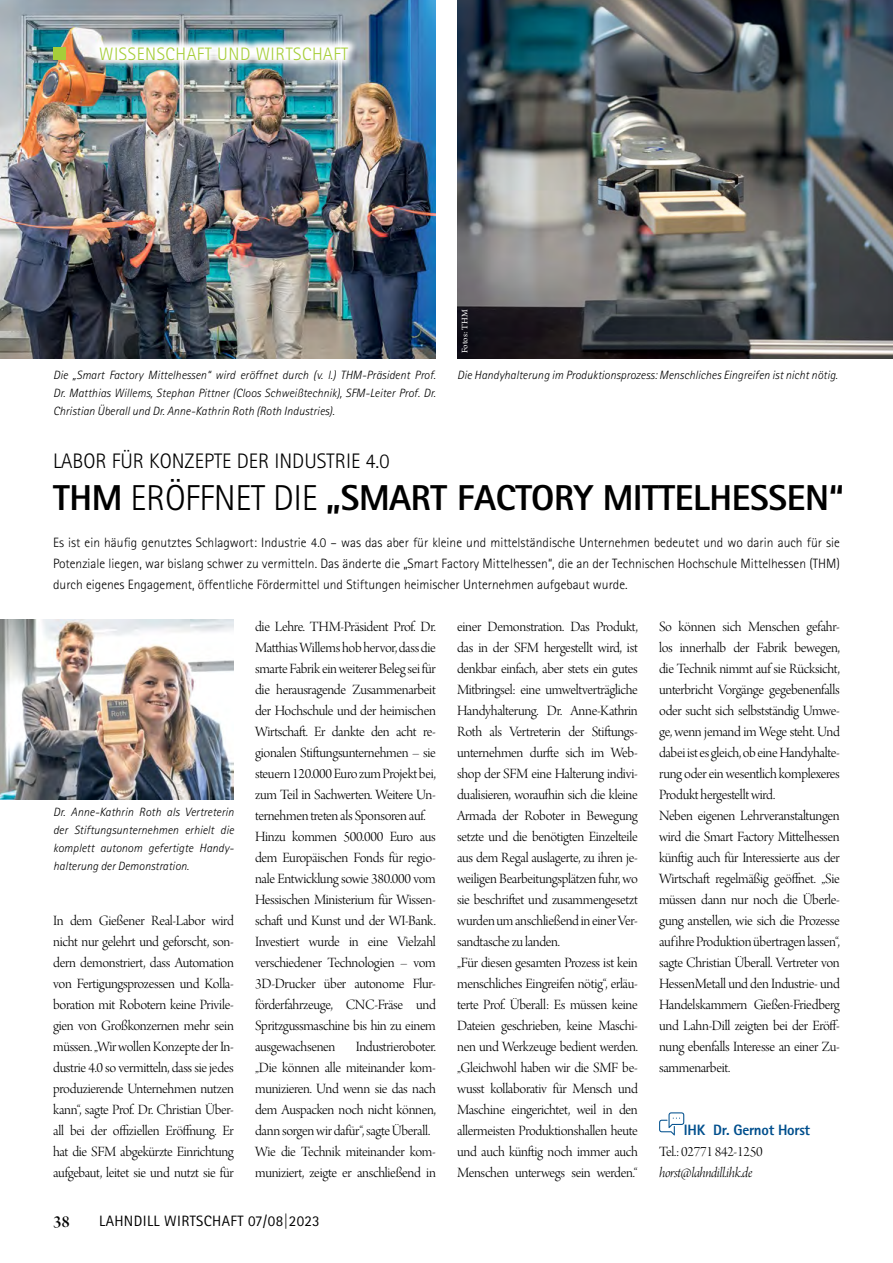
<style>
.page{position:relative;width:893px;height:1263px;background:#fff}
.page>*{position:absolute;margin:0;border:0;box-sizing:border-box;transform-origin:0 0}
.t1{font:800 36px "Agfa Rotis Sans Serif";letter-spacing:-.01em;color:#000}
.t2{font:300 21px "Agfa Rotis Sans Serif";color:#000}
.t3{font:300 18px "Agfa Rotis Sans Serif";letter-spacing:.03em;color:#a6ce39}
.t4{font:18px "Arno Pro Smbd Display";color:#000}
.t5{font:15px/21px "Arno Pro Light Display";letter-spacing:-.02em;color:#000}
.t6{font:15px "Agfa Rotis Sans Serif";letter-spacing:.025em;color:#000}
.t7{font:15px "Arno Pro Light Italic Display";letter-spacing:-.025em;color:#000}
.t8{font:800 15px "Agfa Rotis Sans Serif";letter-spacing:-.02em;color:#004f8d}
.t9{font:300 13.5px/21px "Agfa Rotis Sans Serif";color:#000;text-align:justify}
.t10{font:italic 300 12px/18px "Agfa Rotis Sans Serif";letter-spacing:.005em;color:#000;text-align:justify}
.t11{font:9px "Arno Pro";color:#fff}
.s1{font-weight:300}
</style>
<div class="page">
<img style="left:457px;top:0;width:436px;height:358px">
<img style="left:0;top:0;width:436px;height:358px">
<img style="left:0;top:620px;width:234px;height:179px">
<svg style="left:659px;top:1112px;width:25px;height:23px"></svg>
<div style="left:53px;top:47px;width:13px;height:13px;background:#a6ce39"></div>
<svg style="left:90px;top:37px;width:268px;height:33px"></svg>
<p class="t3" style="left:99px;top:43px;width:251px">WISSENSCHAFT UND WIRTSCHAFT</p>
<p class="t10" style="left:53px;top:366px;width:384px">Die „Smart Factory Mittelhessen“ wird eröffnet durch (v. l.) THM-Präsident Prof.<br>Dr. Matthias Willems, Stephan Pittner (Cloos Schweißtechnik), SFM-Leiter Prof. Dr.<br>Christian Überall und Dr. Anne-Kathrin Roth (Roth Industries).</p>
<p class="t11" style="left:460px;top:353px;width:45px;rotate:-90deg">Fotos: THM</p>
<p class="t10" style="left:457px;top:366px;width:382px">Die Handyhalterung im Produktionsprozess: Menschliches Eingreifen ist nicht nötig.</p>
<h2 class="t2" style="left:53px;top:449px;width:338px">LABOR FÜR KONZEPTE DER INDUSTRIE 4.0</h2>
<h1 class="t1" style="left:53px;top:475px;width:792px">THM <span class="s1">ERÖFFNET DIE</span> „SMART FACTORY MITTELHESSEN“</h1>
<p class="t9" style="left:53px;top:532px;width:788px">Es ist ein häufig genutztes Schlagwort: Industrie 4.0 – was das aber für kleine und mittelständische Unternehmen bedeutet und wo darin auch für sie Potenziale liegen, war bislang schwer zu vermitteln. Das änderte die „Smart Factory Mittelhessen“, die an der Technischen Hochschule Mittelhessen (THM) durch eigenes Engagement, öffentliche Fördermittel und Stiftungen heimischer Unternehmen aufgebaut wurde.</p>
<p class="t10" style="left:53px;top:803px;width:182px">Dr. Anne-Kathrin Roth als Vertreterin der Stiftungsunternehmen erhielt die komplett autonom gefertigte Handy&shy;halterung der Demonstration.</p>
<p class="t5" style="left:53px;top:911px;width:182px;text-align:justify">In dem Gießener Real-Labor wird nicht nur gelehrt und geforscht, son&shy;dern demonstriert, dass Automation von Fertigungsprozessen und Kolla&shy;boration mit Robotern keine Privile&shy;gien von Großkonzernen mehr sein müssen. „Wir wollen Konzepte der In&shy;dustrie 4.0 so vermitteln, dass sie jedes produzierende Unternehmen nutzen kann“, sagte Prof. Dr. Christian Über&shy;all bei der offiziellen Eröffnung. Er hat die SFM abgekürzte Einrichtung aufgebaut, leitet sie und nutzt sie für</p>
<p class="t5" style="left:255px;top:617px;width:182px">die Lehre. THM-Präsident Prof. Dr.<br>Matthias Willems hob hervor, dass die smarte Fabrik ein weiterer Beleg sei für die herausragende Zusammenarbeit der Hochschule und der heimischen Wirtschaft. Er dankte den acht re&shy;gionalen Stiftungsunternehmen – sie steuern 120.000 Euro zum Projekt bei, zum Teil in Sachwerten. Weitere Un&shy;ternehmen treten als Sponsoren auf.<br>Hinzu kommen 500.000 Euro aus dem Europäischen Fonds für regio&shy;nale Entwicklung sowie 380.000 vom Hessischen Ministerium für Wissen&shy;schaft und Kunst und der WI-Bank.<br>Investiert wurde in eine Vielzahl verschiedener Technologien – vom 3D-Drucker über autonome Flur&shy;förderfahrzeuge, CNC-Fräse und Spritzgussmaschine bis hin zu einem ausgewachsenen</p>
<p class="t5" style="left:255px;top:1037px;width:182px;text-indent:101px">Industrieroboter. „Die können alle miteinander kom&shy;munizieren. Und wenn sie das nach dem Auspacken noch nicht können, dann sorgen wir dafür“, sagte Überall.<br>Wie die Technik miteinander kom&shy;muniziert, zeigte er anschließend in</p>
<p class="t4" style="left:53px;top:1211px;width:18px">38</p>
<p class="t6" style="left:99px;top:1212px;width:222px">LAHNDILL WIRTSCHAFT 07/08|2023</p>
<p class="t5" style="left:457px;top:617px;width:182px">einer Demonstration. Das Produkt, das in der SFM hergestellt wird, ist denkbar einfach, aber stets ein gutes Mitbringsel: eine umweltverträgliche Handyhalterung. Dr. Anne-Kathrin Roth als Vertreterin der Stiftungs&shy;unternehmen durfte sich im Web&shy;shop der SFM eine Halterung indivi&shy;dualisieren, woraufhin sich die kleine Armada der Roboter in Bewegung setzte und die benötigten Einzelteile aus dem Regal auslagerte, zu ihren je&shy;weiligen Bearbeitungsplätzen fuhr, wo sie beschriftet und zusammengesetzt wurden um anschließend in einer Ver&shy;sandtasche zu landen.<br>„Für diesen gesamten Prozess ist kein menschliches Eingreifen nötig“, erläu&shy;terte Prof. Überall: Es müssen keine Dateien geschrieben, keine Maschi&shy;nen und Werkzeuge bedient werden. „Gleichwohl haben wir die SMF be&shy;wusst kollaborativ für Mensch und Maschine eingerichtet, weil in den allermeisten Produktionshallen heute und auch künftig noch immer auch Menschen unterwegs sein werden.“</p>
<p class="t5" style="left:659px;top:617px;width:182px">So können sich Menschen gefahr&shy;los innerhalb der Fabrik bewegen, die Technik nimmt auf sie Rücksicht, unterbricht Vorgänge gegebenenfalls oder sucht sich selbstständig Umwe&shy;ge, wenn jemand im Wege steht. Und dabei ist es gleich, ob eine Handyhalte&shy;rung oder ein wesentlich komplexeres Produkt hergestellt wird.<br>Neben eigenen Lehrveranstaltungen wird die Smart Factory Mittelhessen künftig auch für Interessierte aus der Wirtschaft regelmäßig geöffnet. „Sie müssen dann nur noch die Überle&shy;gung anstellen, wie sich die Prozesse auf ihre Produktion übertragen lassen“, sagte Christian Überall. Vertreter von HessenMetall und den Industrie- und Handelskammern Gießen-Friedberg und Lahn-Dill zeigten bei der Eröff&shy;nung ebenfalls Interesse an einer Zu&shy;sammenarbeit.</p>
<p class="t8" style="left:684px;top:1121px;width:128px">IHK Dr. Gernot Horst</p>
<p class="t5" style="left:659px;top:1142px;width:105px">Tel.: 02771 842-1250</p>
<p class="t7" style="left:659px;top:1164px;width:95px">horst@lahndill.ihk.de</p>
</div>
